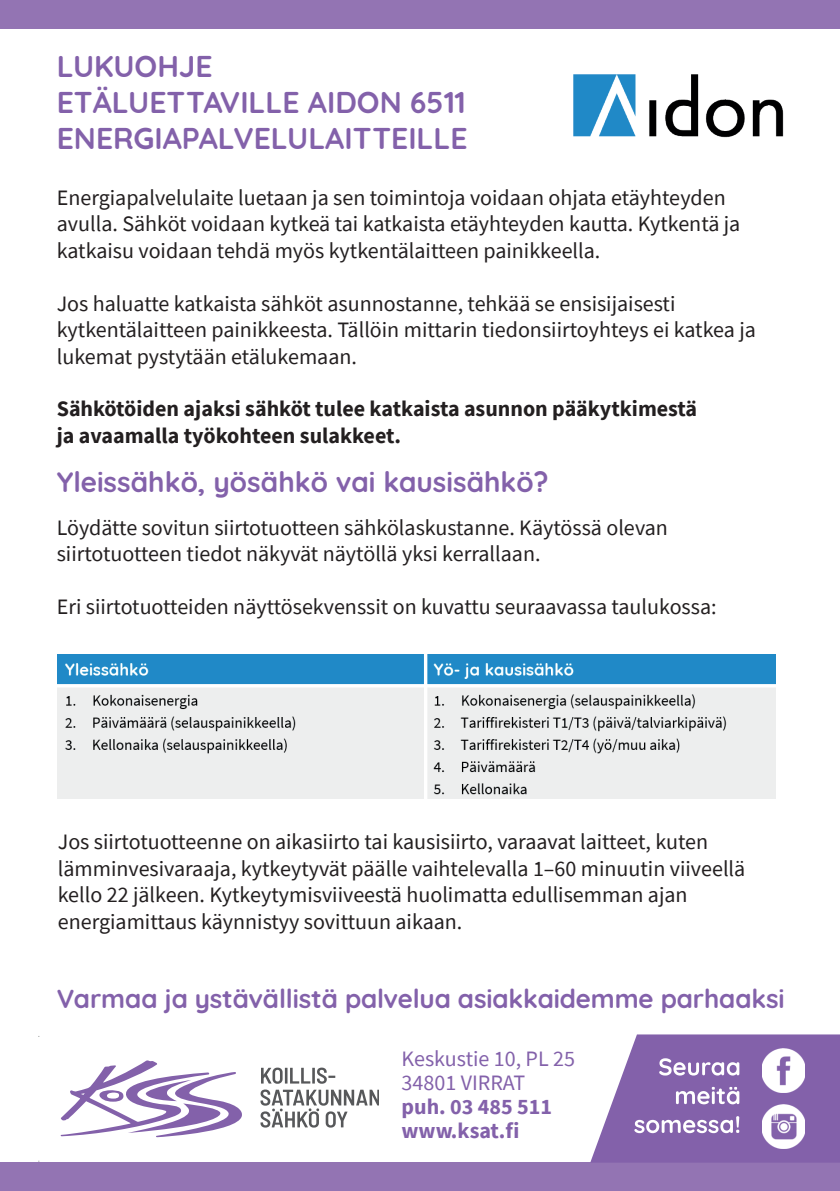
<style>
.page{position:relative;width:840px;height:1191px;background:#fff}
.page>*{position:absolute;margin:0;border:0;box-sizing:border-box;transform-origin:0 0}
.t1{font:700 30px/36px "Quicksand";color:#8361aa}
.t2{font:700 28px "Quicksand";color:#8361aa}
.t3{font:700 26px "Quicksand";letter-spacing:-.005em;color:#8361aa}
.t4{font:22px/26.4px "Source Sans Pro";color:#231f20}
.t5{font:700 22px/26.4px "Source Sans Pro";color:#231f20}
.t6{font:22px/24px "Source Sans Pro";color:#8361aa}
.t7{font:700 22px/24px "Source Sans Pro";color:#8361aa}
</style>
<div class="page">
<svg style="left:261px;top:1067px;width:74px;height:16px"></svg>
<svg style="left:260px;top:1089px;width:118px;height:38px"></svg>
<svg style="left:60px;top:1060px;width:182px;height:77px"></svg>
<div style="left:0;top:0;width:839px;height:28px;background:#9374b3"></div>
<div style="left:0;top:1162px;width:839px;height:29px;background:#9374b3"></div>
<svg style="left:590px;top:1034px;width:249px;height:128px"></svg>
<img style="left:761px;top:1048px;width:43px;height:44px">
<img style="left:761px;top:1104px;width:43px;height:44px">
<img style="left:58px;top:654px;width:717px;height:144px">
<img style="left:573px;top:74px;width:209px;height:64px">
<h1 class="t1" style="left:57px;top:46px;width:412px">LUKUOHJE<br>ETÄLUETTAVILLE AIDON 6511<br>ENERGIAPALVELULAITTEILLE</h1>
<p class="t4" style="left:57px;top:184px;width:684px">Energiapalvelulaite luetaan ja sen toimintoja voidaan ohjata etäyhteyden avulla. Sähköt voidaan kytkeä tai katkaista etäyhteyden kautta. Kytkentä ja katkaisu voidaan tehdä myös kytkentälaitteen painikkeella.</p>
<p class="t4" style="left:57px;top:290px;width:700px">Jos haluatte katkaista sähköt asunnostanne, tehkää se ensisijaisesti kytkentälaitteen painikkeesta. Tällöin mittarin tiedonsiirtoyhteys ei katkea ja lukemat pystytään etälukemaan.</p>
<p class="t5" style="left:57px;top:395px;width:641px">Sähkötöiden ajaksi sähköt tulee katkaista asunnon pääkytkimestä ja avaamalla työkohteen sulakkeet.</p>
<p class="t2" style="left:57px;top:459px;width:493px">Yleissähkö, yösähkö vai kausisähkö?</p>
<p class="t4" style="left:57px;top:514px;width:612px">Löydätte sovitun siirtotuotteen sähkölaskustanne. Käytössä olevan siirtotuotteen tiedot näkyvät näytöllä yksi kerrallaan.</p>
<p class="t4" style="left:57px;top:593px;width:661px">Eri siirtotuotteiden näyttösekvenssit on kuvattu seuraavassa taulukossa:</p>
<p class="t4" style="left:58px;top:828px;width:688px">Jos siirtotuotteenne on aikasiirto tai kausisiirto, varaavat laitteet, kuten lämminvesivaraaja, kytkeytyvät päälle vaihtelevalla 1–60 minuutin viiveellä kello 22 jälkeen. Kytkeytymisviiveestä huolimatta edullisemman ajan energiamittaus käynnistyy sovittuun aikaan.</p>
<p class="t3" style="left:57px;top:977px;width:729px">Varmaa ja ystävällistä palvelua asiakkaidemme parhaaksi</p>
<p class="t6" style="left:401px;top:1046px;width:175px">Keskustie 10, PL 25<br>34801 VIRRAT</p>
<p class="t7" style="left:401px;top:1094px;width:152px">puh. 03 485 511 www.ksat.fi</p>
</div>
